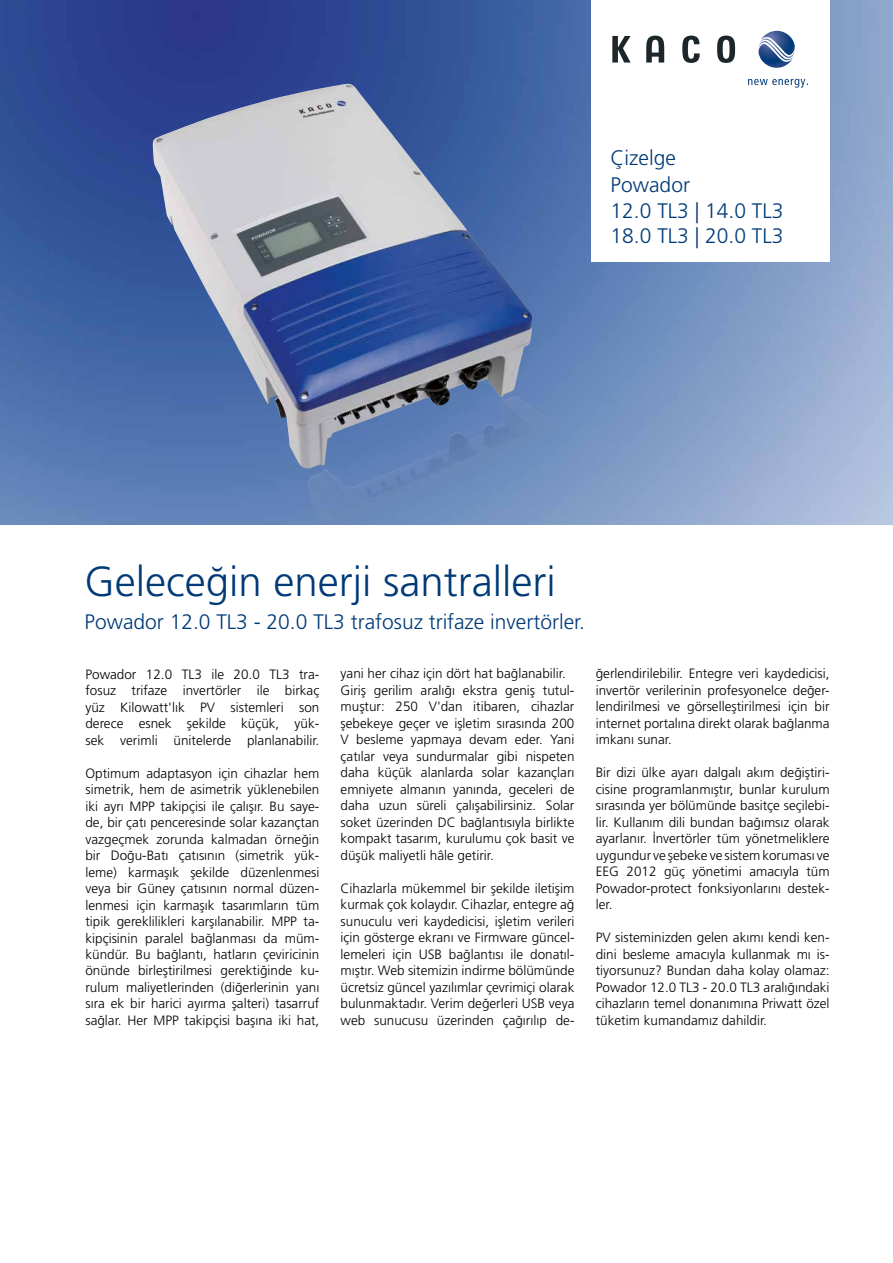
<style>
.page{position:relative;width:893px;height:1263px;background:#fff}
.page>*{position:absolute;margin:0;border:0;box-sizing:border-box;transform-origin:0 0}
.t1{font:300 42px "Frutiger LT Pro";color:#003a78}
.t2{font:300 21px/25.5px "Frutiger LT Pro";color:#003a78}
.t3{font:300 13.5px/16.5px "Frutiger LT Pro";color:#000;text-align:justify}
</style>
<div class="page">
<img style="left:0;top:0;width:893px;height:525px">
<img style="left:152px;top:84px;width:346px;height:384px">
<img style="left:308px;top:396px;width:207px;height:129px">
<div style="left:591px;top:0;width:238px;height:262px;background:#fff"></div>
<svg style="left:612px;top:36px;width:123px;height:27px"></svg>
<svg style="left:758px;top:31px;width:37px;height:37px"></svg>
<svg style="left:748px;top:79px;width:60px;height:9px"></svg>
<h2 class="t2" style="left:611px;top:145px;width:67px">Çizelge</h2>
<h2 class="t2" style="left:611px;top:173px;width:174px">Powador<br>12.0 TL3 | 14.0 TL3<br>18.0 TL3 | 20.0 TL3</h2>
<h1 class="t1" style="left:85px;top:557px;width:473px">Geleceğin enerji santralleri</h1>
<h2 class="t2" style="left:85px;top:609px;width:502px">Powador 12.0 TL3 - 20.0 TL3 trafosuz trifaze invertörler.</h2>
<p class="t3" style="left:85px;top:666px;width:235px">Powador 12.0 TL3 ile 20.0 TL3 tra&shy;fosuz trifaze invertörler ile birkaç yüz Kilowatt'lık PV sistemleri son derece esnek şekilde küçük, yük&shy;sek verimli ünitelerde planlanabilir.</p>
<p class="t3" style="left:85px;top:765px;width:235px">Optimum adaptasyon için cihazlar hem simetrik, hem de asimetrik yüklenebilen iki ayrı MPP takipçisi ile çalışır. Bu saye&shy;de, bir çatı penceresinde solar kazançtan vazgeçmek zorunda kalmadan örneğin bir Doğu-Batı çatısının (simetrik yük&shy;leme) karmaşık şekilde düzenlenmesi veya bir Güney çatısının normal düzen&shy;lenmesi için karmaşık tasarımların tüm tipik gereklilikleri karşılanabilir. MPP ta&shy;kipçisinin paralel bağlanması da müm&shy;kündür. Bu bağlantı, hatların çeviricinin önünde birleştirilmesi gerektiğinde ku&shy;rulum maliyetlerinden (diğerlerinin yanı sıra ek bir harici ayırma şalteri) tasarruf sağlar. Her MPP takipçisi başına iki hat,</p>
<p class="t3" style="left:341px;top:666px;width:235px;text-align:left">yani her cihaz için dört hat bağlanabilir.<br>Giriş gerilim aralığı ekstra geniş tutul&shy;muştur: 250 V'dan itibaren, cihazlar şebekeye geçer ve işletim sırasında 200<br>V besleme yapmaya devam eder. Yani çatılar veya sundurmalar gibi nispeten daha küçük alanlarda solar kazançları emniyete almanın yanında, geceleri de daha uzun süreli çalışabilirsiniz. Solar soket üzerinden DC bağlantısıyla birlikte kompakt tasarım, kurulumu çok basit ve düşük maliyetli hâle getirir.</p>
<p class="t3" style="left:341px;top:880px;width:235px">Cihazlarla mükemmel bir şekilde iletişim kurmak çok kolaydır. Cihazlar, entegre ağ sunuculu veri kaydedicisi, işletim verileri için gösterge ekranı ve Firmware güncel&shy;lemeleri için USB bağlantısı ile donatıl&shy;mıştır. Web sitemizin indirme bölümünde ücretsiz güncel yazılımlar çevrimiçi olarak bulunmaktadır. Verim değerleri USB veya web sunucusu üzerinden çağırılıp de-</p>
<p class="t3" style="left:596px;top:665px;width:235px">ğerlendirilebilir. Entegre veri kaydedicisi, invertör verilerinin profesyonelce değer&shy;lendirilmesi ve görselleştirilmesi için bir internet portalına direkt olarak bağlanma imkanı sunar.</p>
<p class="t3" style="left:596px;top:764px;width:235px">Bir dizi ülke ayarı dalgalı akım değiştiri&shy;cisine programlanmıştır, bunlar kurulum sırasında yer bölümünde basitçe seçilebi&shy;lir. Kullanım dili bundan bağımsız olarak ayarlanır. İnvertörler tüm yönetmeliklere uygundur ve şebeke ve sistem koruması ve EEG 2012 güç yönetimi amacıyla tüm Powador-protect fonksiyonlarını destek&shy;ler.</p>
<p class="t3" style="left:596px;top:929px;width:235px">PV sisteminizden gelen akımı kendi ken&shy;dini besleme amacıyla kullanmak mı is&shy;tiyorsunuz? Bundan daha kolay olamaz:<br>Powador 12.0 TL3 - 20.0 TL3 aralığındaki cihazların temel donanımına Priwatt özel tüketim kumandamız dahildir.</p>
</div>
